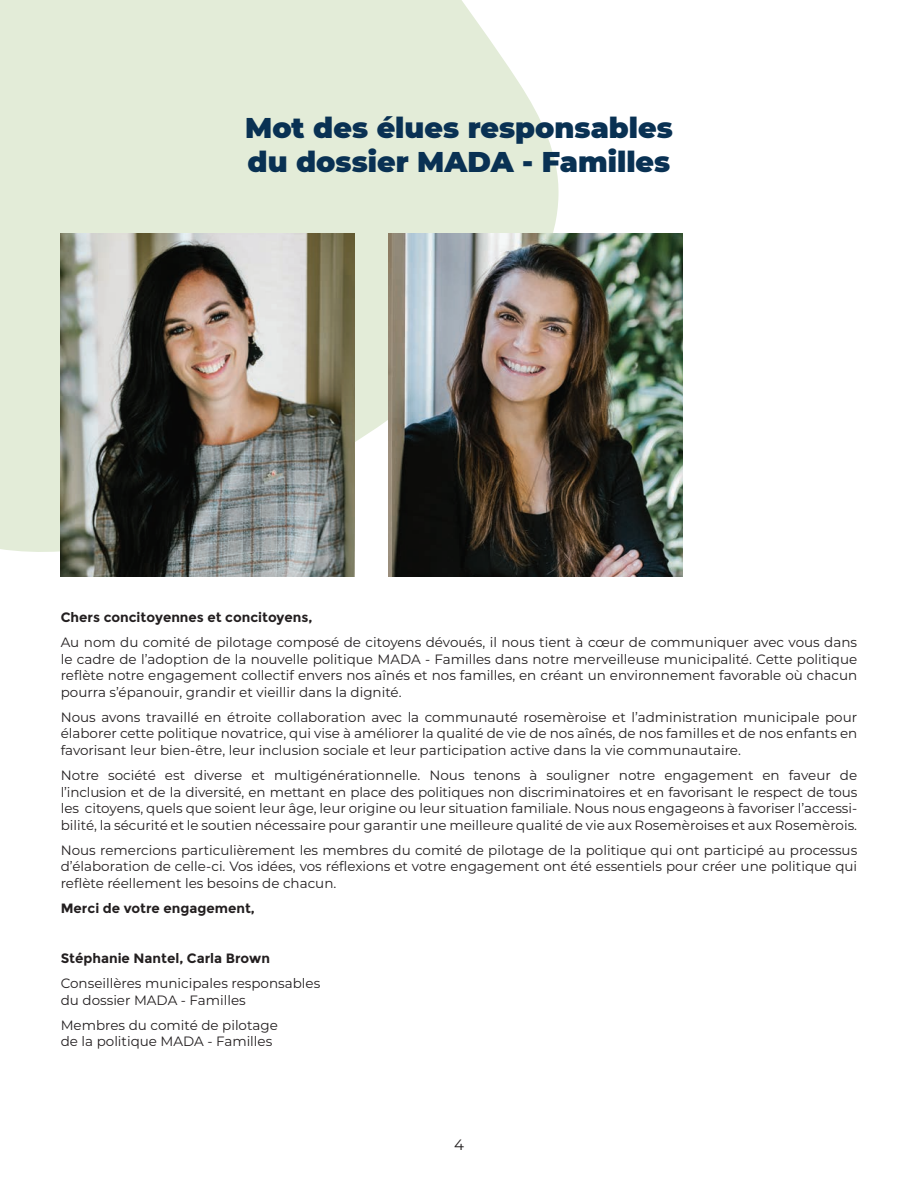
<style>
.page{position:relative;width:918px;height:1188px;background:#fff}
.page>*{position:absolute;margin:0;border:0;box-sizing:border-box;transform-origin:0 0}
.t1{font:900 28.5px/34.2px "Montserrat";color:#093153}
.t2{font:15px "Montserrat";color:#231f20}
.t3{font:13.5px/16.5px "Montserrat";color:#231f20;text-align:justify}
.t4{font:700 13.5px "Montserrat";color:#231f20}
</style>
<div class="page">
<svg style="left:0;top:0;width:559px;height:566px;background:#e5edda"></svg>
<img style="left:389px;top:233px;width:294px;height:343px">
<img style="left:61px;top:233px;width:293px;height:343px">
<p class="t1" style="left:245px;top:109px;width:429px">Mot des élues responsables du dossier MADA - Familles</p>
<p class="t4" style="left:61px;top:609px;width:253px">Chers concitoyennes et concitoyens,</p>
<p class="t3" style="left:61px;top:634px;width:798px">Au nom du comité de pilotage composé de citoyens dévoués, il nous tient à cœur de communiquer avec vous dans le cadre de l’adoption de la nouvelle politique MADA - Familles dans notre merveilleuse municipalité. Cette politique reflète notre engagement collectif envers nos aînés et nos familles, en créant un environnement favorable où chacun pourra s’épanouir, grandir et vieillir dans la dignité.</p>
<p class="t3" style="left:61px;top:708px;width:798px">Nous avons travaillé en étroite collaboration avec la communauté rosemèroise et l’administration municipale pour élaborer cette politique novatrice, qui vise à améliorer la qualité de vie de nos aînés, de nos familles et de nos enfants en favorisant leur bien-être, leur inclusion sociale et leur participation active dans la vie communautaire.</p>
<p class="t3" style="left:61px;top:767px;width:798px">Notre société est diverse et multigénérationnelle. Nous tenons à souligner notre engagement en faveur de l’inclusion et de la diversité, en mettant en place des politiques non discriminatoires et en favorisant le respect de tous les citoyens, quels que soient leur âge, leur origine ou leur situation familiale. Nous nous engageons à favoriser l’accessi&shy;bilité, la sécurité et le soutien nécessaire pour garantir une meilleure qualité de vie aux Rosemèroises et aux Rosemèrois.</p>
<p class="t3" style="left:61px;top:841px;width:798px">Nous remercions particulièrement les membres du comité de pilotage de la politique qui ont participé au processus d’élaboration de celle-ci. Vos idées, vos réflexions et votre engagement ont été essentiels pour créer une politique qui reflète réellement les besoins de chacun.</p>
<p class="t4" style="left:61px;top:900px;width:196px">Merci de votre engagement,</p>
<p class="t4" style="left:61px;top:950px;width:211px">Stéphanie Nantel, Carla Brown</p>
<p class="t3" style="left:61px;top:975px;width:261px">Conseillères municipales responsables du dossier MADA - Familles</p>
<p class="t3" style="left:61px;top:1016px;width:219px">Membres du comité de pilotage de la politique MADA - Familles</p>
<p class="t2" style="left:454px;top:1134px;width:11px">4</p>
</div>
